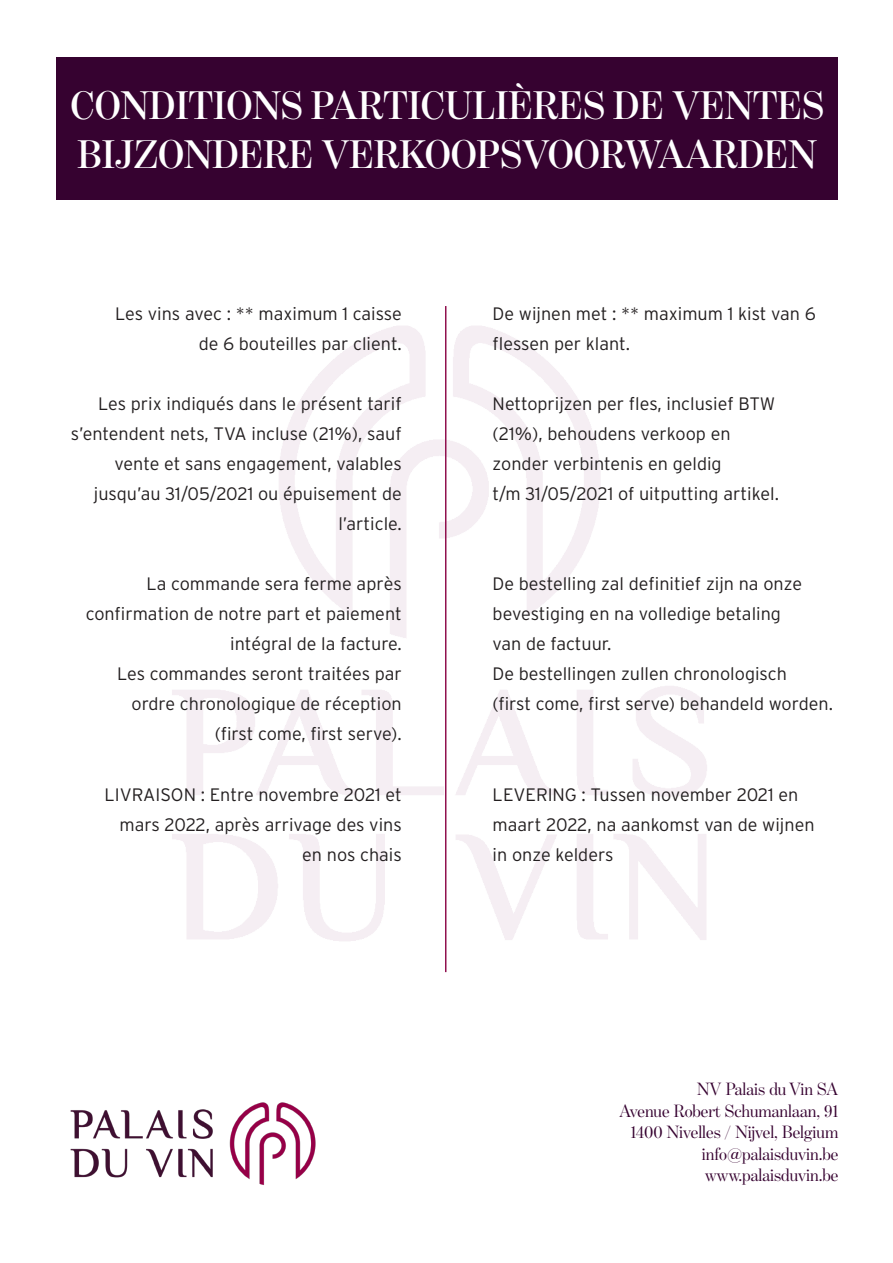
<style>
.page{position:relative;width:893px;height:1263px;background:#fff}
.page>*{position:absolute;margin:0;border:0;box-sizing:border-box;transform-origin:0 0}
.t1{font:600 40.5px/48.6px "Benton Mod Disp";color:#fff}
.t2{font:300 18px/30px "Interstate";color:#231f20}
.t3{font:18px/21.6px "Benton Mod Disp";color:#360230;text-align:right}
</style>
<div class="page">
<img style="left:70px;top:1102px;width:246px;height:83px">
<div style="left:56px;top:57px;width:782px;height:143px;background:#360230"></div>
<hr style="left:445px;top:306px;width:1px;height:666px;background:#90114f">
<h1 class="t1" style="left:70px;top:81px;width:755px">CONDITIONS PARTICULIÈRES DE VENTES<br>BIJZONDERE VERKOOPSVOORWAARDEN</h1>
<p class="t2" style="left:115px;top:299px;width:288px">Les vins avec : ** maximum 1 caisse</p>
<p class="t2" style="left:199px;top:329px;width:205px">de 6 bouteilles par client.</p>
<p class="t2" style="left:98px;top:389px;width:305px">Les prix indiqués dans le présent tarif</p>
<p class="t2" style="left:71px;top:419px;width:332px">s’entendent nets, TVA incluse (21%), sauf</p>
<p class="t2" style="left:94px;top:449px;width:309px;text-align:right">vente et sans engagement, valables jusqu’au 31/05/2021 ou épuisement de l’article.</p>
<p class="t2" style="left:86px;top:569px;width:317px;text-align:right">La commande sera ferme après confirmation de notre part et paiement intégral de la facture.<br>Les commandes seront traitées par ordre chronologique de réception<br>(first come, first serve).</p>
<p class="t2" style="left:105px;top:779px;width:299px;text-align:right">LIVRAISON : Entre novembre 2021 et mars 2022, après arrivage des vins en nos chais</p>
<p class="t2" style="left:493px;top:299px;width:325px">De wijnen met : ** maximum 1 kist van 6 flessen per klant.</p>
<p class="t2" style="left:493px;top:389px;width:288px">Nettoprijzen per fles, inclusief BTW (21%), behoudens verkoop en zonder verbintenis en geldig<br>t/m 31/05/2021 of uitputting artikel.</p>
<p class="t2" style="left:493px;top:569px;width:342px">De bestelling zal definitief zijn na onze bevestiging en na volledige betaling<br>van de factuur.<br>De bestellingen zullen chronologisch<br>(first come, first serve) behandeld worden.</p>
<p class="t2" style="left:493px;top:779px;width:323px">LEVERING : Tussen november 2021 en maart 2022, na aankomst van de wijnen in onze kelders</p>
<p class="t3" style="left:620px;top:1078px;width:220px">NV Palais du Vin SA<br>Avenue Robert Schumanlaan, 91<br>1400 Nivelles / Nijvel, Belgium info@palaisduvin.be www.palaisduvin.be</p>
</div>
